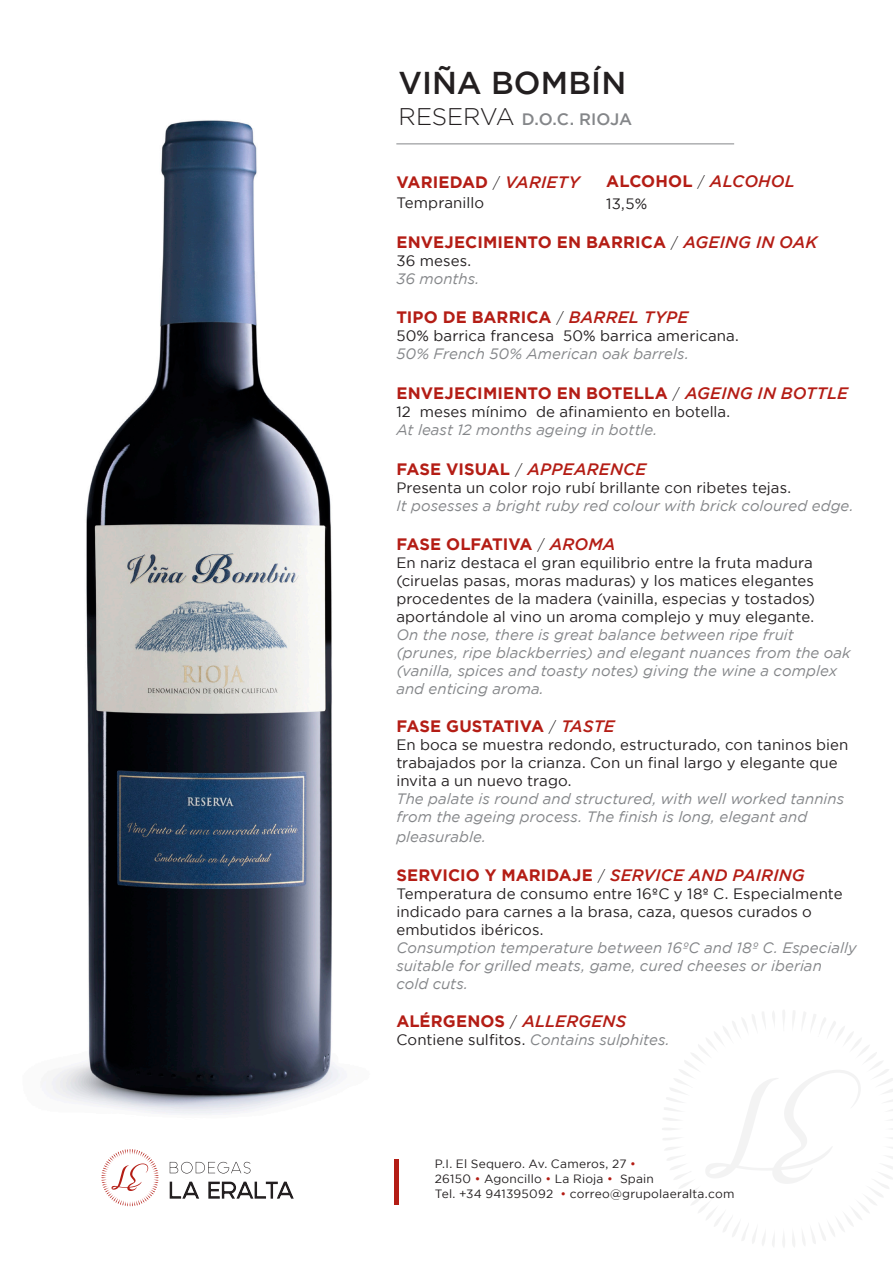
<style>
.page{position:relative;width:893px;height:1263px;background:#fff}
.page>*{position:absolute;margin:0;border:0;box-sizing:border-box;transform-origin:0 0}
.t1{font:500 31.5px "Gotham";letter-spacing:.005em;color:#231f20}
.t2{font:300 24px "Gotham";letter-spacing:-.01em;color:#231f20}
.t3{font:700 16.5px "Gotham";letter-spacing:.005em;color:#b41d15}
.t4{font:500 16.5px "Gotham";letter-spacing:-.005em;color:#848689}
.t5{font:italic 15px/18px "Gotham";letter-spacing:.005em;color:#848689}
.t6{font:15px/18px "Gotham";letter-spacing:.005em;color:#231f20}
.t7{font:12px "Gotham";letter-spacing:.015em;color:#231f20}
.s1{font-weight:300;font-size:15px;color:#231f20}
.s2{font-weight:500;font-style:italic}
.s3{font-style:normal;color:#231f20}
.s4{color:#b41d15}
</style>
<div class="page">
<img style="left:51px;top:120px;width:373px;height:994px">
<svg style="left:101px;top:1149px;width:58px;height:57px"></svg>
<svg style="left:169px;top:1181px;width:31px;height:18px"></svg>
<svg style="left:208px;top:1181px;width:86px;height:18px"></svg>
<svg style="left:170px;top:1162px;width:81px;height:11px"></svg>
<svg style="left:662px;top:1010px;width:231px;height:237px"></svg>
<div style="left:394px;top:1159px;width:5px;height:46px;background:#b41d15"></div>
<hr style="left:396px;top:144px;width:338px;height:1px;background:#848689">
<p class="t1" style="left:399px;top:62px;width:229px">VIÑA BOMBÍN</p>
<p class="t2" style="left:399px;top:102px;width:118px">RESERVA</p>
<p class="t4" style="left:522px;top:108px;width:112px">D.O.C. RIOJA</p>
<p class="t3" style="left:606px;top:170px;width:190px">ALCOHOL <span class="s1">/</span> <span class="s2">ALCOHOL</span></p>
<p class="t6" style="left:606px;top:195px;width:42px">13,5%</p>
<p class="t3" style="left:396px;top:171px;width:185px">VARIEDAD <span class="s1">/</span> <span class="s2">VARIETY</span></p>
<p class="t6" style="left:396px;top:193px;width:89px">Tempranillo</p>
<p class="t3" style="left:396px;top:231px;width:423px">ENVEJECIMIENTO EN BARRICA <span class="s1">/</span> <span class="s2">AGEING IN OAK</span></p>
<p class="t6" style="left:396px;top:251px;width:76px">36 meses.</p>
<p class="t5" style="left:396px;top:269px;width:85px">36 months.</p>
<p class="t3" style="left:396px;top:306px;width:293px">TIPO DE BARRICA <span class="s1">/</span> <span class="s2">BARREL TYPE</span></p>
<p class="t6" style="left:396px;top:327px;width:344px">50% barrica francesa 50% barrica americana.</p>
<p class="t5" style="left:396px;top:345px;width:294px">50% French 50% American oak barrels.</p>
<p class="t3" style="left:396px;top:382px;width:453px">ENVEJECIMIENTO EN BOTELLA <span class="s1">/</span> <span class="s2">AGEING IN BOTTLE</span></p>
<p class="t6" style="left:396px;top:402px;width:335px">12 meses mínimo de afinamiento en botella.</p>
<p class="t5" style="left:396px;top:420px;width:263px">At least 12 months ageing in bottle.</p>
<p class="t3" style="left:396px;top:458px;width:251px">FASE VISUAL <span class="s1">/</span> <span class="s2">APPEARENCE</span></p>
<p class="t5" style="left:396px;top:478px;width:459px"><span class="s3">Presenta un color rojo rubí brillante con ribetes tejas.<br></span>It posesses a bright ruby red colour with brick coloured edge.</p>
<p class="t3" style="left:396px;top:533px;width:221px">FASE OLFATIVA <span class="s1">/</span> <span class="s2">AROMA</span></p>
<p class="t6" style="left:396px;top:553px;width:420px">En nariz destaca el gran equilibrio entre la fruta madura (ciruelas pasas, moras maduras) y los matices elegantes procedentes de la madera (vainilla, especias y tostados) aportándole al vino un aroma complejo y muy elegante.</p>
<p class="t5" style="left:396px;top:625px;width:456px">On the nose, there is great balance between ripe fruit (prunes, ripe blackberries) and elegant nuances from the oak (vanilla, spices and toasty notes) giving the wine a complex and enticing aroma.</p>
<p class="t3" style="left:396px;top:715px;width:220px">FASE GUSTATIVA <span class="s1">/</span> <span class="s2">TASTE</span></p>
<p class="t6" style="left:396px;top:735px;width:454px">En boca se muestra redondo, estructurado, con taninos bien trabajados por la crianza. Con un final largo y elegante que invita a un nuevo trago.</p>
<p class="t5" style="left:396px;top:789px;width:449px">The palate is round and structured, with well worked tannins from the ageing process. The finish is long, elegant and</p>
<p class="t5" style="left:396px;top:827px;width:91px">pleasurable.</p>
<p class="t3" style="left:396px;top:864px;width:410px">SERVICIO Y MARIDAJE <span class="s1">/</span> <span class="s2">SERVICE AND PAIRING</span></p>
<p class="t6" style="left:396px;top:885px;width:448px">Temperatura de consumo entre 16ºC y 18º C. Especialmente indicado para carnes a la brasa, caza, quesos curados o embutidos ibéricos.</p>
<p class="t5" style="left:396px;top:939px;width:462px">Consumption temperature between 16ºC and 18º C. Especially suitable for grilled meats, game, cured cheeses or iberian cold cuts.</p>
<p class="t3" style="left:396px;top:1010px;width:231px">ALÉRGENOS <span class="s1">/</span> <span class="s2">ALLERGENS</span></p>
<p class="t5" style="left:396px;top:1030px;width:275px"><span class="s3">Contiene sulfitos.</span> Contains sulphites.</p>
<p class="t7" style="left:435px;top:1156px;width:203px">P.I. El Sequero. Av. Cameros, 27 <span class="s4">•</span></p>
<p class="t7" style="left:435px;top:1171px;width:221px">26150 <span class="s4">•</span> Agoncillo <span class="s4">•</span> La Rioja <span class="s4">•</span> Spain</p>
<p class="t7" style="left:435px;top:1186px;width:301px">Tel. +34 941395092 <span class="s4">•</span> correo@grupolaeralta.com</p>
</div>
